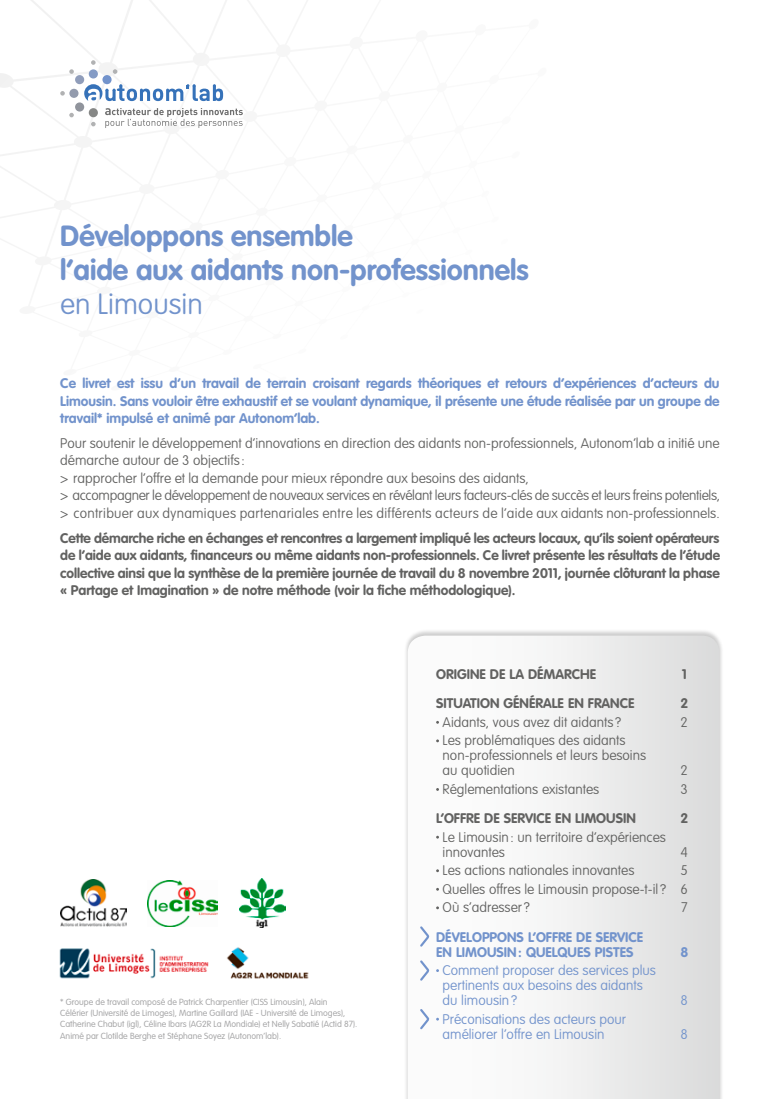
<style>
.page{position:relative;width:780px;height:1099px;background:#fff}
.page>*{position:absolute;margin:0;border:0;box-sizing:border-box;transform-origin:0 0}
.t1{font:700 28.75px/33.8px "VAG Rounded";color:#7293cc}
.t2{font:100 28.75px "VAG Rounded";color:#7293cc}
.t3{font:100 13.75px/17.5px "VAG Rounded";color:#626261}
.t4{font:700 13.75px/17.5px "VAG Rounded";color:#626261;text-align:justify}
.t5{font:700 13.75px/17.5px "VAG Rounded";color:#7293cc;text-align:justify}
.t6{font:100 13.75px/15px "VAG Rounded";color:#7293cc}
.t7{font:300 8.75px/11.2px "VAG Rounded";color:#a7a7a8}
</style>
<div class="page">
<svg style="left:0;top:0;width:254px;height:246px"></svg>
<div style="left:404px;top:629px;width:319px;height:469px;background:#000;opacity:.2"></div>
<svg style="left:407px;top:635px;width:312px;height:463px"></svg>
<svg style="left:418px;top:958px;width:12px;height:24px"></svg>
<svg style="left:418px;top:924px;width:12px;height:24px"></svg>
<svg style="left:418px;top:1006px;width:12px;height:25px"></svg>
<img style="left:60px;top:879px;width:66px;height:47px">
<img style="left:147px;top:880px;width:71px;height:46px">
<img style="left:227px;top:947px;width:82px;height:32px">
<img style="left:59px;top:948px;width:150px;height:31px">
<img style="left:240px;top:878px;width:45px;height:49px">
<svg style="left:91px;top:60px;width:5px;height:5px"></svg>
<div style="left:89px;top:69px;width:9px;height:9px;background:#849bc5;border-radius:50%"></div>
<div style="left:102px;top:75px;width:10px;height:9px;background:#7293cc;border-radius:50%"></div>
<div style="left:75px;top:75px;width:9px;height:9px;background:#909dba;border-radius:50%"></div>
<div style="left:89px;top:108px;width:9px;height:9px;background:#868786;border-radius:50%"></div>
<div style="left:75px;top:102px;width:9px;height:10px;background:#90949c;border-radius:50%"></div>
<div style="left:69px;top:89px;width:9px;height:9px;background:#939bad;border-radius:50%"></div>
<svg style="left:113px;top:69px;width:4px;height:5px"></svg>
<svg style="left:69px;top:69px;width:5px;height:5px"></svg>
<svg style="left:60px;top:91px;width:5px;height:5px"></svg>
<svg style="left:69px;top:113px;width:5px;height:4px"></svg>
<svg style="left:91px;top:122px;width:5px;height:4px"></svg>
<svg style="left:84px;top:84px;width:139px;height:17px"></svg>
<svg style="left:105px;top:108px;width:138px;height:20px"></svg>
<h1 class="t1" style="left:60px;top:219px;width:470px">Développons ensemble<br>l’aide aux aidants non-professionnels</h1>
<h1 class="t2" style="left:60px;top:287px;width:144px">en Limousin</h1>
<p class="t5" style="left:60px;top:374px;width:660px">Ce livret est issu d’un travail de terrain croisant regards théoriques et retours d’expériences d’acteurs du Limousin. Sans vouloir être exhaustif et se voulant dynamique, il présente une étude réalisée par un groupe de travail* impulsé et animé par Autonom’lab.</p>
<p class="t3" style="left:60px;top:434px;width:661px">Pour soutenir le développement d’innovations en direction des aidants non-professionnels, Autonom’lab a initié une démarche autour de 3 objectifs :<br>&gt; rapprocher l’offre et la demande pour mieux répondre aux besoins des aidants,<br>&gt; accompagner le développement de nouveaux services en révélant leurs facteurs-clés de succès et leurs freins potentiels, &gt; contribuer aux dynamiques partenariales entre les différents acteurs de l’aide aux aidants non-professionnels.</p>
<p class="t4" style="left:60px;top:529px;width:660px">Cette démarche riche en échanges et rencontres a largement impliqué les acteurs locaux, qu’ils soient opérateurs de l’aide aux aidants, financeurs ou même aidants non-professionnels. Ce livret présente les résultats de l’étude collective ainsi que la synthèse de la première journée de travail du 8 novembre 2011, journée clôturant la phase « Partage et Imagination » de notre méthode (voir la fiche méthodologique).</p>
<p class="t4" style="left:436px;top:665px;width:162px">Origine de la démarche</p>
<p class="t4" style="left:681px;top:665px;width:7px">1</p>
<p class="t4" style="left:436px;top:694px;width:200px">Situation générale en France</p>
<p class="t4" style="left:680px;top:694px;width:9px">2</p>
<p class="t3" style="left:442px;top:713px;width:180px">Aidants, vous avez dit aidants ?</p>
<p class="t3" style="left:680px;top:713px;width:9px">2</p>
<p class="t3" style="left:442px;top:733px;width:205px;line-height:15px">Les problématiques des aidants non-professionnels et leurs besoins au quotidien</p>
<p class="t3" style="left:680px;top:761px;width:9px">2</p>
<p class="t3" style="left:442px;top:780px;width:158px">Réglementations existantes</p>
<p class="t3" style="left:680px;top:780px;width:9px">3</p>
<p class="t4" style="left:436px;top:809px;width:201px">L’offre de service en Limousi n</p>
<p class="t4" style="left:680px;top:809px;width:9px">2</p>
<p class="t3" style="left:442px;top:829px;width:225px;line-height:15px">Le Limousin: un territoire d’expériences innovantes</p>
<p class="t3" style="left:680px;top:843px;width:9px">4</p>
<p class="t3" style="left:442px;top:861px;width:193px">Les actions nationales innovantes</p>
<p class="t3" style="left:442px;top:861px;width:247px;line-height:18.5px;text-align:justify;text-indent:238px">5<br>Quelles offres le Limousin propose-t-il ? 6<br>Où s’adresser ?</p>
<p class="t3" style="left:681px;top:898px;width:8px">7</p>
<p class="t7" style="left:60px;top:996px;width:299px">* Groupe de travail composé de Patrick Charpentier (CISS Limousin), Alain Célérier (Université de Limoges), Martine Gaillard (IAE - Université de Limoges), Catherine Chabut (igl), Céline Ibars (AG2R La Mondiale) et Nelly Sabatié (Actid 87).<br>Animé par Clotilde Berghe et Stéphane Soyez (Autonom’lab).</p>
<p class="t5" style="left:436px;top:927px;width:40px">Développo</p>
<p class="t5" style="left:436px;top:929px;width:208px;line-height:15px;text-indent:71px">ns l’offre de service en Limousi n: quelques pistes</p>
<p class="t6" style="left:442px;top:962px;width:215px">Comment proposer des services plus pertinents aux besoins des aidants du limousin?</p>
<p class="t6" style="left:442px;top:1011px;width:185px">Préconisations des acteurs pour améliorer l’offre en Limousin</p>
<p class="t5" style="left:680px;top:942px;width:9px">8</p>
<p class="t6" style="left:680px;top:992px;width:9px">8</p>
<p class="t6" style="left:680px;top:1026px;width:9px">8</p>
</div>
